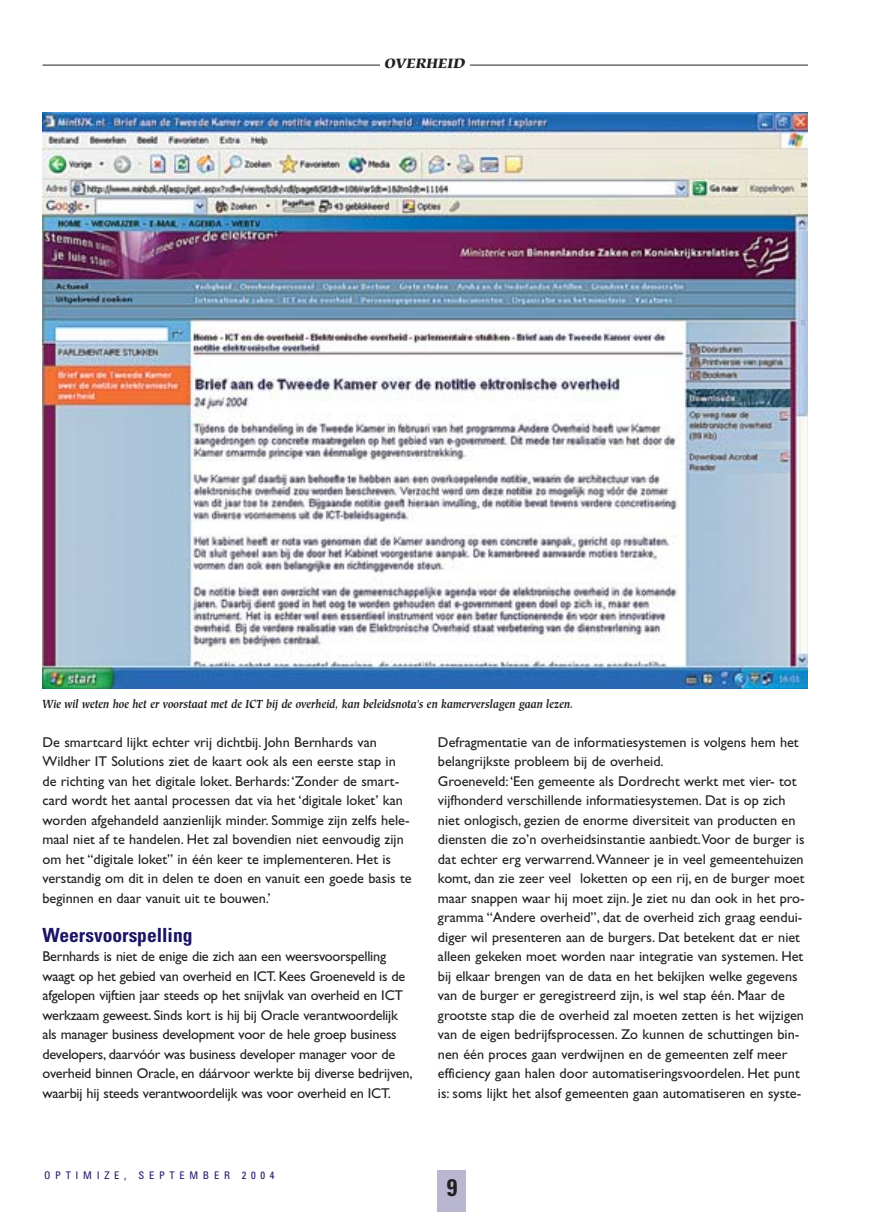
<style>
.page{position:relative;width:893px;height:1212px;background:#fff}
.page>*{position:absolute;margin:0;border:0;box-sizing:border-box;transform-origin:0 0}
.t1{font:700 condensed 24px "Univers";color:#231f20}
.t2{font:700 condensed 19.5px "Univers";color:#1b1464}
.t3{font:14.25px/19.5px "Gill Sans";color:#231f20}
.t4{font:italic 900 13.5px "Hiroshige";color:#231f20}
.t5{font:italic 700 11.7px "Hiroshige";color:#231f20;scale:.83 1}
.t6{font:condensed 10.5px "Univers";letter-spacing:.45em;color:#1b1464}
</style>
<div class="page">
<div style="left:438px;top:1170px;width:28px;height:42px;background:#b9b6d2"></div>
<hr style="left:43px;top:65px;width:765px;height:1px;background:#231f20">
<div style="left:381px;top:57px;width:89px;height:22px;background:#fff"></div>
<img style="left:43px;top:112px;width:765px;height:576px">
<p class="t4" style="left:385px;top:58px;width:82px">OVERHEID</p>
<p class="t5" style="left:43px;top:699px;width:641px">Wie wil weten hoe het er voorstaat met de ICT bij de overheid, kan beleidsnota’s en kamerverslagen gaan lezen.</p>
<p class="t3" style="left:43px;top:734px;width:371px">De smartcard lijkt echter vrij dichtbij. John Bernhards van Wildher IT Solutions ziet de kaart ook als een eerste stap in de richting van het digitale loket. Berhards:‘Zonder de smart&shy;card wordt het aantal processen dat via het ‘digitale loket’ kan worden afgehandeld aanzienlijk minder. Sommige zijn zelfs hele&shy;maal niet af te handelen. Het zal bovendien niet eenvoudig zijn om het “digitale loket” in één keer te implementeren. Het is verstandig om dit in delen te doen en vanuit een goede basis te beginnen en daar vanuit uit te bouwen.’</p>
<h2 class="t2" style="left:43px;top:927px;width:152px">Weersvoorspelling</h2>
<p class="t3" style="left:43px;top:948px;width:371px">Bernhards is niet de enige die zich aan een weersvoorspelling waagt op het gebied van overheid en ICT. Kees Groeneveld is de afgelopen vijftien jaar steeds op het snijvlak van overheid en ICT werkzaam geweest. Sinds kort is hij bij Oracle verantwoordelijk als manager business development voor de hele groep business developers, daarvóór was business developer manager voor de overheid binnen Oracle, en dáárvoor werkte bij diverse bedrijven, waarbij hij steeds verantwoordelijk was voor overheid en ICT.</p>
<p class="t3" style="left:438px;top:734px;width:368px">Defragmentatie van de informatiesystemen is volgens hem het belangrijkste probleem bij de overheid.<br>Groeneveld:‘Een gemeente als Dordrecht werkt met vier- tot vijfhonderd verschillende informatiesystemen. Dat is op zich niet onlogisch, gezien de enorme diversiteit van producten en diensten die zo’n overheidsinstantie aanbiedt.Voor de burger is dat echter erg verwarrend.Wanneer je in veel gemeentehuizen komt, dan zie zeer veel loketten op een rij, en de burger moet maar snappen waar hij moet zijn. Je ziet nu dan ook in het pro&shy;gramma “Andere overheid”, dat de overheid zich graag eendui&shy;diger wil presenteren aan de burgers. Dat betekent dat er niet alleen gekeken moet worden naar integratie van systemen. Het bij elkaar brengen van de data en het bekijken welke gegevens van de burger er geregistreerd zijn, is wel stap één. Maar de grootste stap die de overheid zal moeten zetten is het wijzigen van de eigen bedrijfsprocessen. Zo kunnen de schuttingen bin&shy;nen één proces gaan verdwijnen en de gemeenten zelf meer efficiency gaan halen door automatiseringsvoordelen. Het punt is: soms lijkt het alsof gemeenten gaan automatiseren en syste-</p>
<p class="t6" style="left:44px;top:1172px;width:232px">OPTIMIZE, SEPTEMBER 2004</p>
<h1 class="t1" style="left:447px;top:1178px;width:12px">9</h1>
</div>
